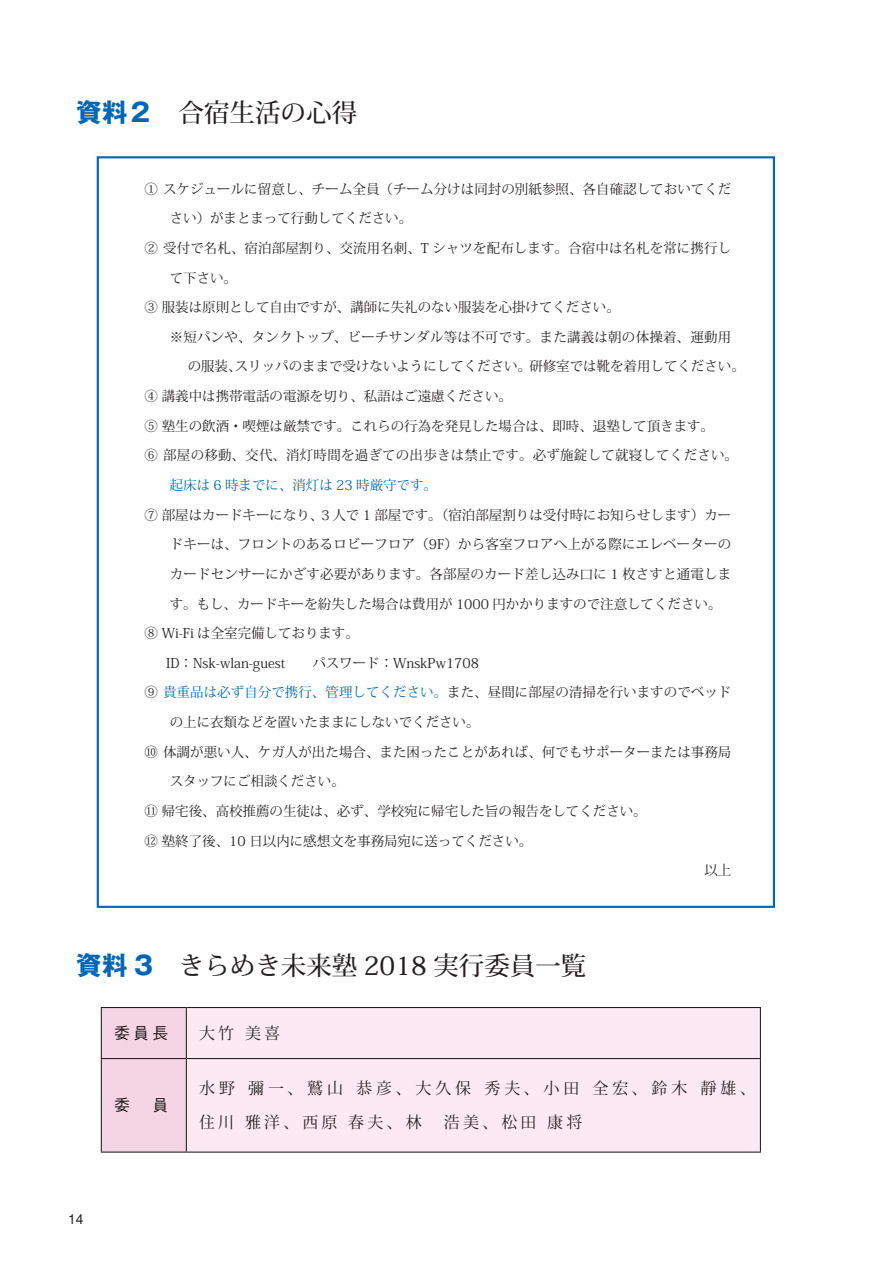
<style>
.page{position:relative;width:893px;height:1263px;background:#fff}
.page>*{position:absolute;margin:0;border:0;box-sizing:border-box;transform-origin:0 0}
.t1{font:500 25.5px "Koz Min Pro";color:#231f20}
.t2{font:15.9px/34px "Koz Min Pro";letter-spacing:.25em;color:#231f20}
.t3{font:500 15.9px "Gothic BBB";color:#231f20}
.t4{font:500 13.8px "Gothic BBB";color:#231f20}
.t5{font:13.5px "Koz Min Pro";color:#231f20}
.t6{font:13.5px "Koz Min Pro";letter-spacing:.02em;color:#231f20}
.t7{font:13.5px "Koz Min Pro";color:#0166a5}
.s1{font-family:"Gothic MB101 Pro";font-weight:700;color:#0166b3}
.s2{color:#0166a5}
</style>
<div class="page">
<div style="left:102px;top:1008px;width:84px;height:143px;background:#f5d4e4"></div>
<div style="left:187px;top:1008px;width:573px;height:143px;background:#fce9f1"></div>
<hr style="left:101px;top:1007px;width:85px;height:1px;background:#231f20">
<hr style="left:101px;top:1008px;width:1px;height:50px;background:#231f20">
<hr style="left:186px;top:1007px;width:575px;height:1px;background:#231f20">
<hr style="left:186px;top:1008px;width:1px;height:50px;background:#231f20">
<hr style="left:760px;top:1008px;width:1px;height:50px;background:#231f20">
<hr style="left:101px;top:1058px;width:85px;height:1px;background:#231f20">
<hr style="left:101px;top:1059px;width:1px;height:92px;background:#231f20">
<hr style="left:186px;top:1058px;width:575px;height:1px;background:#231f20">
<hr style="left:186px;top:1059px;width:1px;height:92px;background:#231f20">
<hr style="left:760px;top:1059px;width:1px;height:92px;background:#231f20">
<hr style="left:101px;top:1151px;width:85px;height:1px;background:#231f20">
<hr style="left:186px;top:1151px;width:575px;height:1px;background:#231f20">
<h1 class="t1" style="left:77px;top:95px;width:282px"><span class="s1">資料２</span>　合宿生活の心得</h1>
<p class="t5" style="left:145px;top:179px;width:588px">① スケジュールに留意し、チーム全員（チーム分けは同封の別紙参照、各自確認しておいてくだ</p>
<p class="t5" style="left:170px;top:209px;width:244px">さい）がまとまって行動してください。</p>
<p class="t5" style="left:145px;top:238px;width:588px">② 受付で名札、宿泊部屋割り、交流用名刺、T シャツを配布します。合宿中は名札を常に携行し</p>
<p class="t5" style="left:170px;top:268px;width:69px">て下さい。</p>
<p class="t5" style="left:145px;top:298px;width:477px">③ 服装は原則として自由ですが、講師に失礼のない服装を心掛けてください。</p>
<p class="t6" style="left:170px;top:327px;width:563px">※短パンや、タンクトップ、ビーチサンダル等は不可です。また講義は朝の体操着、運動用</p>
<p class="t5" style="left:188px;top:357px;width:559px">の服装、スリッパのままで受けないようにしてください。研修室では靴を着用してください。</p>
<p class="t5" style="left:145px;top:387px;width:369px">④ 講義中は携帯電話の電源を切り、私語はご遠慮ください。</p>
<p class="t5" style="left:145px;top:416px;width:571px">⑤ 塾生の飲酒・喫煙は厳禁です。これらの行為を発見した場合は、即時、退塾して頂きます。</p>
<p class="t6" style="left:145px;top:446px;width:595px">⑥ 部屋の移動、交代、消灯時間を過ぎての出歩きは禁止です。必ず施錠して就寝してください。</p>
<p class="t7" style="left:170px;top:475px;width:269px">起床は 6 時までに、消灯は 23 時厳守です。</p>
<p class="t5" style="left:145px;top:505px;width:588px">⑦ 部屋はカードキーになり、３人で 1 部屋です。（宿泊部屋割りは受付時にお知らせします）カー</p>
<p class="t5" style="left:170px;top:535px;width:563px">ドキーは、フロントのあるロビーフロア（9F）から客室フロアへ上がる際にエレベーターの</p>
<p class="t5" style="left:170px;top:564px;width:563px">カードセンサーにかざす必要があります。各部屋のカード差し込み口に 1 枚さすと通電しま</p>
<p class="t5" style="left:170px;top:594px;width:553px">す。もし、カードキーを紛失した場合は費用が 1000 円かかりますので注意してください。</p>
<p class="t5" style="left:145px;top:624px;width:216px">⑧ Wi-Fi は全室完備しております。</p>
<p class="t5" style="left:166px;top:653px;width:314px">ID：Nsk-wlan-guest　　パスワード：WnskPw1708</p>
<p class="t5" style="left:145px;top:683px;width:588px">⑨ <span class="s2">貴重品は必ず自分で携行、管理してください。</span>また、昼間に部屋の清掃を行いますのでベッド</p>
<p class="t5" style="left:170px;top:713px;width:311px">の上に衣類などを置いたままにしないでください。</p>
<p class="t5" style="left:145px;top:742px;width:588px">⑩ 体調が悪い人、ケガ人が出た場合、また困ったことがあれば、何でもサポーターまたは事務局</p>
<p class="t5" style="left:170px;top:772px;width:177px">スタッフにご相談ください。</p>
<p class="t5" style="left:145px;top:801px;width:504px">⑪ 帰宅後、高校推薦の生徒は、必ず、学校宛に帰宅した旨の報告をしてください。</p>
<p class="t5" style="left:145px;top:831px;width:389px">⑫ 塾終了後、10 日以内に感想文を事務局宛に送ってください。</p>
<p class="t5" style="left:704px;top:861px;width:28px">以上</p>
<h1 class="t1" style="left:77px;top:947px;width:511px"><span class="s1">資料 3</span>　きらめき未来塾 2018 実行委員一覧</h1>
<p class="t3" style="left:114px;top:1024px;width:56px">委員長</p>
<p class="t2" style="left:199px;top:1016px;width:82px">大竹 美喜</p>
<p class="t3" style="left:114px;top:1096px;width:56px">委　員</p>
<p class="t2" style="left:199px;top:1071px;width:558px">水野 彌一、鷲山 恭彦、大久保 秀夫、小田 全宏、鈴木 靜雄、住川 雅洋、西原 春夫、林　浩美、松田 康将</p>
<p class="t4" style="left:68px;top:1211px;width:17px">14</p>
</div>
